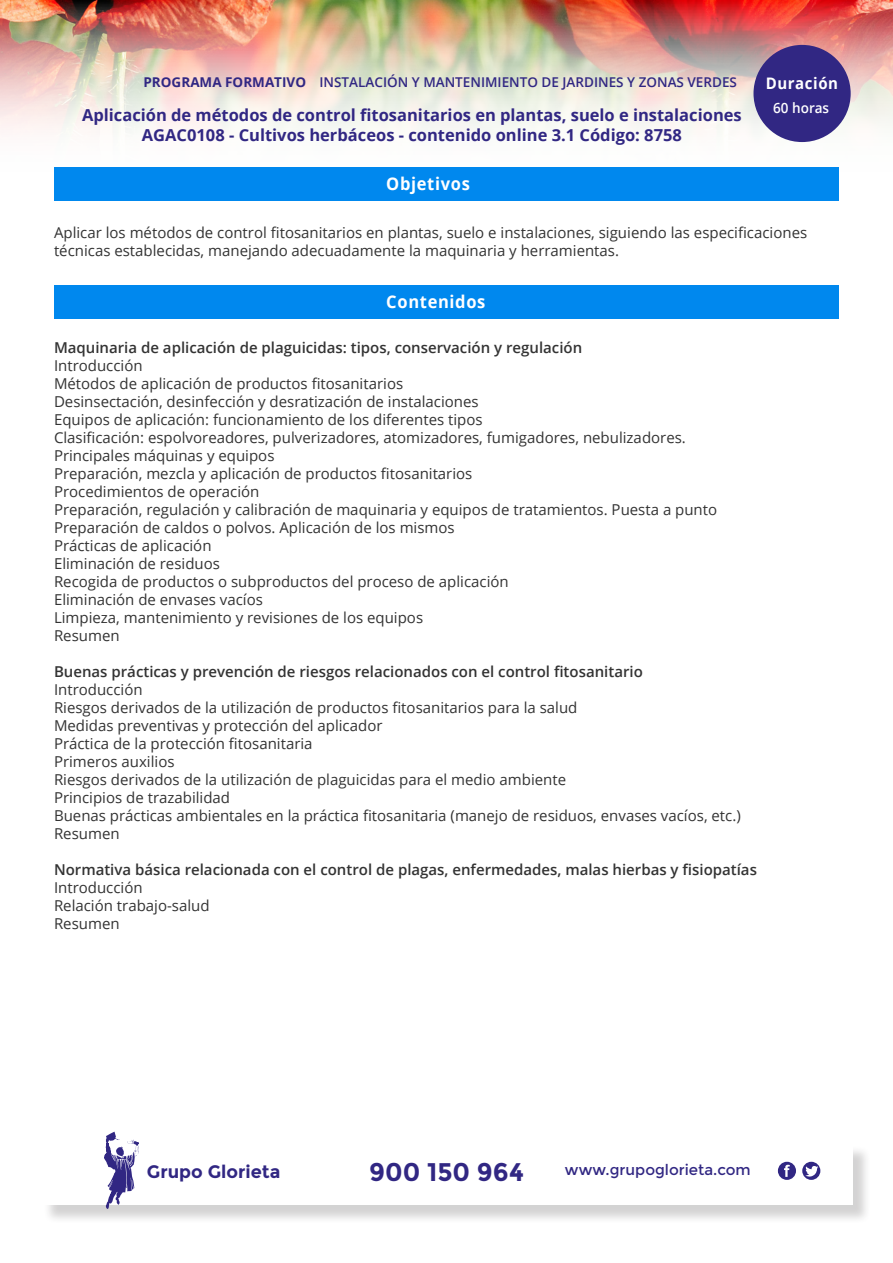
<style>
.page{position:relative;width:893px;height:1263px;background:#fff}
.page>*{position:absolute;margin:0;border:0;box-sizing:border-box;transform-origin:0 0}
.t1{font:700 25.5px "Montserrat";color:#312783}
.t2{font:700 18px "Montserrat";color:#312783}
.t3{font:700 17.55px "Open Sans";letter-spacing:.04em;color:#fff;scale:.94 1}
.t4{font:700 16.5px "Open Sans";color:#312783}
.t5{font:700 15.9px "Open Sans";letter-spacing:.04em;color:#fff;scale:.94 1}
.t6{font:15px "Open Sans";color:#333}
.t7{font:600 15px "Open Sans";color:#333}
.t8{font:15px "Montserrat";color:#312783}
.t9{font:600 14.1px "Open Sans";color:#fff;scale:.95 1}
.t10{font:600 13.5px "Open Sans";color:#312783}
.t11{font:700 13.5px "Open Sans";color:#312783}
</style>
<div class="page">
<img style="left:0;top:0;width:893px;height:168px">
<div style="left:753px;top:45px;width:98px;height:97px;background:#312783;border-radius:50%"></div>
<div style="left:54px;top:286px;width:785px;height:33px;background:#08e"></div>
<div style="left:54px;top:168px;width:785px;height:33px;background:#08e"></div>
<div style="left:43px;top:1145px;width:828px;height:79px;background:#231f20;opacity:.2"></div>
<div style="left:41px;top:1143px;width:811px;height:62px;background:#fff"></div>
<svg style="left:104px;top:1132px;width:35px;height:77px"></svg>
<div style="left:778px;top:1162px;width:18px;height:18px;background:#312783;border-radius:50%"></div>
<svg style="left:784px;top:1165px;width:6px;height:12px"></svg>
<div style="left:802px;top:1162px;width:18px;height:18px;background:#312783;border-radius:50%"></div>
<svg style="left:805px;top:1166px;width:13px;height:11px"></svg>
<p class="t11" style="left:144px;top:73px;width:164px">PROGRAMA FORMATIVO</p>
<p class="t10" style="left:319px;top:73px;width:419px">INSTALACIÓN Y MANTENIMIENTO DE JARDINES Y ZONAS VERDES</p>
<p class="t4" style="left:82px;top:104px;width:661px">Aplicación de métodos de control fitosanitarios en plantas, suelo e instalaciones</p>
<p class="t4" style="left:142px;top:123px;width:542px">AGAC0108 - Cultivos herbáceos - contenido online 3.1 Código: 8758</p>
<p class="t3" style="left:386px;top:171px;width:90px">Objetivos</p>
<p class="t5" style="left:766px;top:72px;width:79px">Duración</p>
<p class="t9" style="left:773px;top:98px;width:60px">60 horas</p>
<p class="t6" style="left:54px;top:222px;width:755px">Aplicar los métodos de control fitosanitarios en plantas, suelo e instalaciones, siguiendo las especificaciones</p>
<p class="t6" style="left:54px;top:240px;width:567px">técnicas establecidas, manejando adecuadamente la maquinaria y herramientas.</p>
<p class="t3" style="left:386px;top:289px;width:107px">Contenidos</p>
<p class="t7" style="left:54px;top:338px;width:530px">Maquinaria de aplicación de plaguicidas: tipos, conservación y regulación</p>
<p class="t6" style="left:54px;top:356px;width:90px">Introducción</p>
<p class="t6" style="left:54px;top:374px;width:351px">Métodos de aplicación de productos fitosanitarios</p>
<p class="t6" style="left:54px;top:392px;width:426px">Desinsectación, desinfección y desratización de instalaciones</p>
<p class="t6" style="left:54px;top:410px;width:430px">Equipos de aplicación: funcionamiento de los diferentes tipos</p>
<p class="t6" style="left:54px;top:428px;width:633px">Clasificación: espolvoreadores, pulverizadores, atomizadores, fumigadores, nebulizadores.</p>
<p class="t6" style="left:54px;top:446px;width:222px">Principales máquinas y equipos</p>
<p class="t6" style="left:54px;top:464px;width:420px">Preparación, mezcla y aplicación de productos fitosanitarios</p>
<p class="t6" style="left:54px;top:482px;width:207px">Procedimientos de operación</p>
<p class="t6" style="left:54px;top:500px;width:665px">Preparación, regulación y calibración de maquinaria y equipos de tratamientos. Puesta a punto</p>
<p class="t6" style="left:54px;top:518px;width:402px">Preparación de caldos o polvos. Aplicación de los mismos</p>
<p class="t6" style="left:54px;top:536px;width:159px">Prácticas de aplicación</p>
<p class="t6" style="left:54px;top:554px;width:167px">Eliminación de residuos</p>
<p class="t6" style="left:54px;top:572px;width:456px">Recogida de productos o subproductos del proceso de aplicación</p>
<p class="t6" style="left:54px;top:590px;width:210px">Eliminación de envases vacíos</p>
<p class="t6" style="left:54px;top:608px;width:371px">Limpieza, mantenimiento y revisiones de los equipos</p>
<p class="t6" style="left:54px;top:626px;width:67px">Resumen</p>
<p class="t7" style="left:54px;top:662px;width:590px">Buenas prácticas y prevención de riesgos relacionados con el control fitosanitario</p>
<p class="t6" style="left:54px;top:680px;width:90px">Introducción</p>
<p class="t6" style="left:54px;top:698px;width:525px">Riesgos derivados de la utilización de productos fitosanitarios para la salud</p>
<p class="t6" style="left:54px;top:716px;width:330px">Medidas preventivas y protección del aplicador</p>
<p class="t6" style="left:54px;top:734px;width:260px">Práctica de la protección fitosanitaria</p>
<p class="t6" style="left:54px;top:752px;width:122px">Primeros auxilios</p>
<p class="t6" style="left:54px;top:770px;width:514px">Riesgos derivados de la utilización de plaguicidas para el medio ambiente</p>
<p class="t6" style="left:54px;top:788px;width:178px">Principios de trazabilidad</p>
<p class="t6" style="left:54px;top:806px;width:688px">Buenas prácticas ambientales en la práctica fitosanitaria (manejo de residuos, envases vacíos, etc.)</p>
<p class="t6" style="left:54px;top:824px;width:67px">Resumen</p>
<p class="t7" style="left:54px;top:860px;width:704px">Normativa básica relacionada con el control de plagas, enfermedades, malas hierbas y fisiopatías</p>
<p class="t6" style="left:54px;top:878px;width:90px">Introducción</p>
<p class="t6" style="left:54px;top:896px;width:157px">Relación trabajo-salud</p>
<p class="t6" style="left:54px;top:914px;width:67px">Resumen</p>
<p class="t2" style="left:147px;top:1161px;width:135px">Grupo Glorieta</p>
<p class="t1" style="left:369px;top:1157px;width:156px">900 150 964</p>
<p class="t8" style="left:565px;top:1161px;width:187px">www.grupoglorieta.com</p>
</div>
